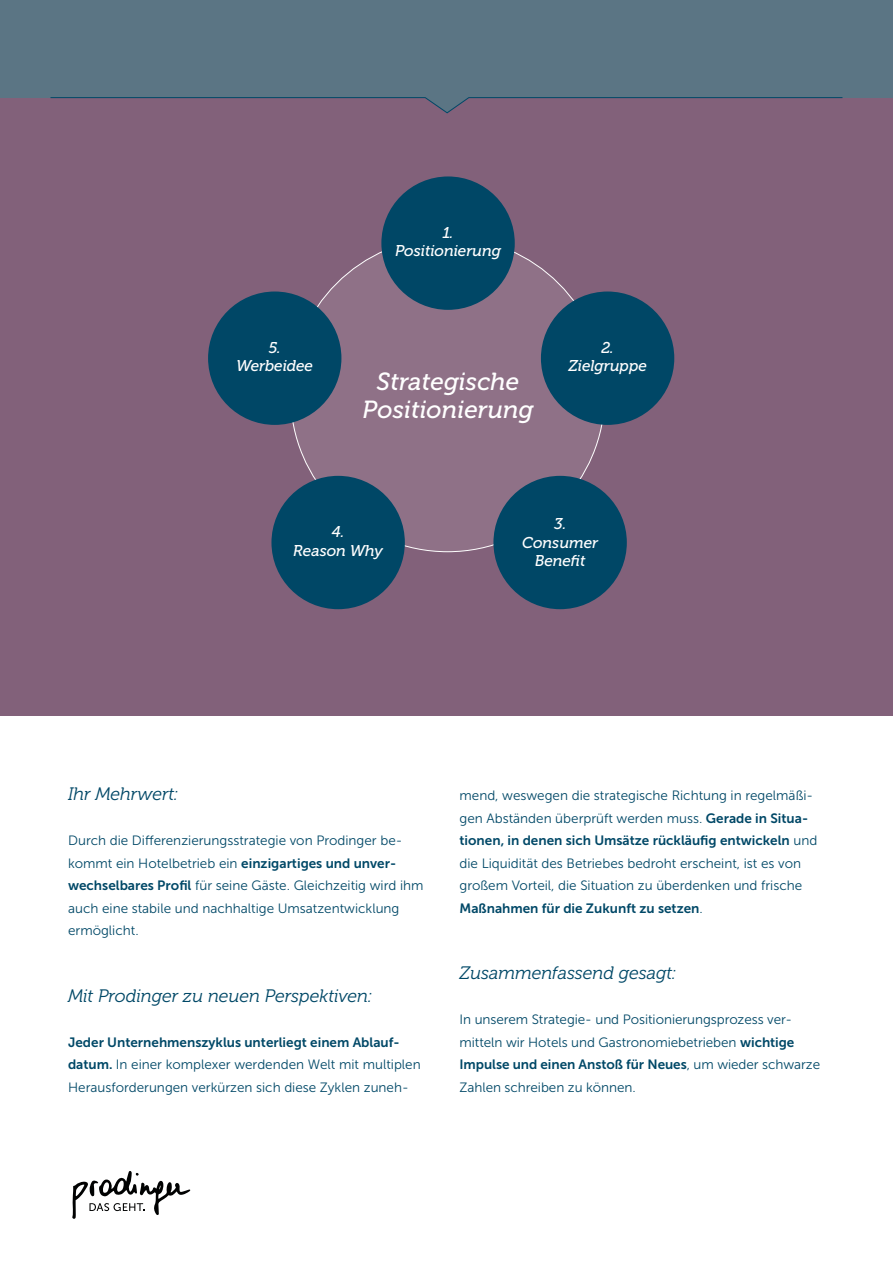
<style>
.page{position:relative;width:893px;height:1263px;background:#fff}
.page>*{position:absolute;margin:0;border:0;box-sizing:border-box;transform-origin:0 0}
.t1{font:italic 24.6px/27.3px "Museo 500";letter-spacing:.01em;color:#fff;text-align:center}
.t2{font:italic 18px "Museo 300";color:#004867}
.t3{font:italic 18px "Museo 300";color:#004766}
.t4{font:italic 15.6px/18.8px "Museo 500";color:#fff;text-align:center}
.t5{font:13.5px/22.5px "Museo Sans 300";color:#004867}
.t6{font:13.5px "Museo Sans 700";color:#004867}
.s1{font-family:"Museo Sans 700"}
.s2{font-family:"Museo Sans 300"}
</style>
<div class="page">
<div style="left:0;top:0;width:893px;height:131px;background:#5b7584"></div>
<div style="left:0;top:98px;width:893px;height:617px;background:#82617a"></div>
<svg style="left:50px;top:97px;width:793px;height:17px"></svg>
<div style="left:290px;top:237px;width:315px;height:315px;background:#8f7187;border-radius:50%"></div>
<div style="left:381px;top:176px;width:134px;height:134px;background:#004766;border-radius:50%"></div>
<div style="left:208px;top:291px;width:133px;height:134px;background:#004766;border-radius:50%"></div>
<div style="left:541px;top:291px;width:133px;height:134px;background:#004766;border-radius:50%"></div>
<div style="left:271px;top:476px;width:134px;height:133px;background:#004766;border-radius:50%"></div>
<div style="left:493px;top:476px;width:134px;height:133px;background:#004766;border-radius:50%"></div>
<svg style="left:72px;top:1171px;width:118px;height:48px"></svg>
<p class="t4" style="left:395px;top:223px;width:108px">1.<br>Positionierung</p>
<p class="t4" style="left:236px;top:338px;width:78px">5.<br>Werbeidee</p>
<p class="t4" style="left:568px;top:338px;width:80px">2.<br>Zielgruppe</p>
<h1 class="t1" style="left:363px;top:368px;width:173px">Strategische<br>Positionierung</h1>
<p class="t4" style="left:293px;top:522px;width:91px">4.<br>Reason Why</p>
<p class="t4" style="left:522px;top:514px;width:77px">3.<br>Consumer<br>Benefit</p>
<h2 class="t3" style="left:68px;top:784px;width:111px">Ihr Mehrwert:</h2>
<p class="t5" style="left:68px;top:829px;width:357px">Durch die Differenzierungsstrategie von Prodinger be&shy;kommt ein Hotelbetrieb ein <span class="s1">einzigartiges und unver&shy;wechselbares Profil</span> für seine Gäste. Gleichzeitig wird ihm auch eine stabile und nachhaltige Umsatzentwicklung ermöglicht.</p>
<h2 class="t2" style="left:68px;top:986px;width:305px">Mit Prodinger zu neuen Perspektiven:</h2>
<p class="t6" style="left:68px;top:1035px;width:333px">Jeder Unternehmenszyklus unterliegt einem Ablauf-</p>
<p class="t5" style="left:68px;top:1053px;width:354px"><span class="s1">datum.</span> In einer komplexer werdenden Welt mit multiplen<br>Herausforderungen verkürzen sich diese Zyklen zuneh-</p>
<p class="t5" style="left:459px;top:784px;width:355px">mend, weswegen die strategische Richtung in regelmäßi&shy;gen Abständen überprüft werden muss. <span class="s1">Gerade in Situa-</span></p>
<p class="t6" style="left:459px;top:833px;width:359px">tionen, in denen sich Umsätze rückläufig entwickeln <span class="s2">und</span></p>
<p class="t5" style="left:459px;top:852px;width:344px">die Liquidität des Betriebes bedroht erscheint, ist es von großem Vorteil, die Situation zu überdenken und frische</p>
<p class="t6" style="left:459px;top:900px;width:245px">Maßnahmen für die Zukunft zu setzen<span class="s2">.</span></p>
<h2 class="t2" style="left:459px;top:963px;width:218px">Zusammenfassend gesagt:</h2>
<p class="t5" style="left:459px;top:1008px;width:336px">In unserem Strategie- und Positionierungsprozess ver&shy;mitteln wir Hotels und Gastronomiebetrieben <span class="s1">wichtige</span></p>
<p class="t6" style="left:459px;top:1057px;width:362px">Impulse und einen Anstoß für Neues<span class="s2">, um wieder schwarze</span></p>
<p class="t5" style="left:459px;top:1076px;width:178px">Zahlen schreiben zu können.</p>
</div>
